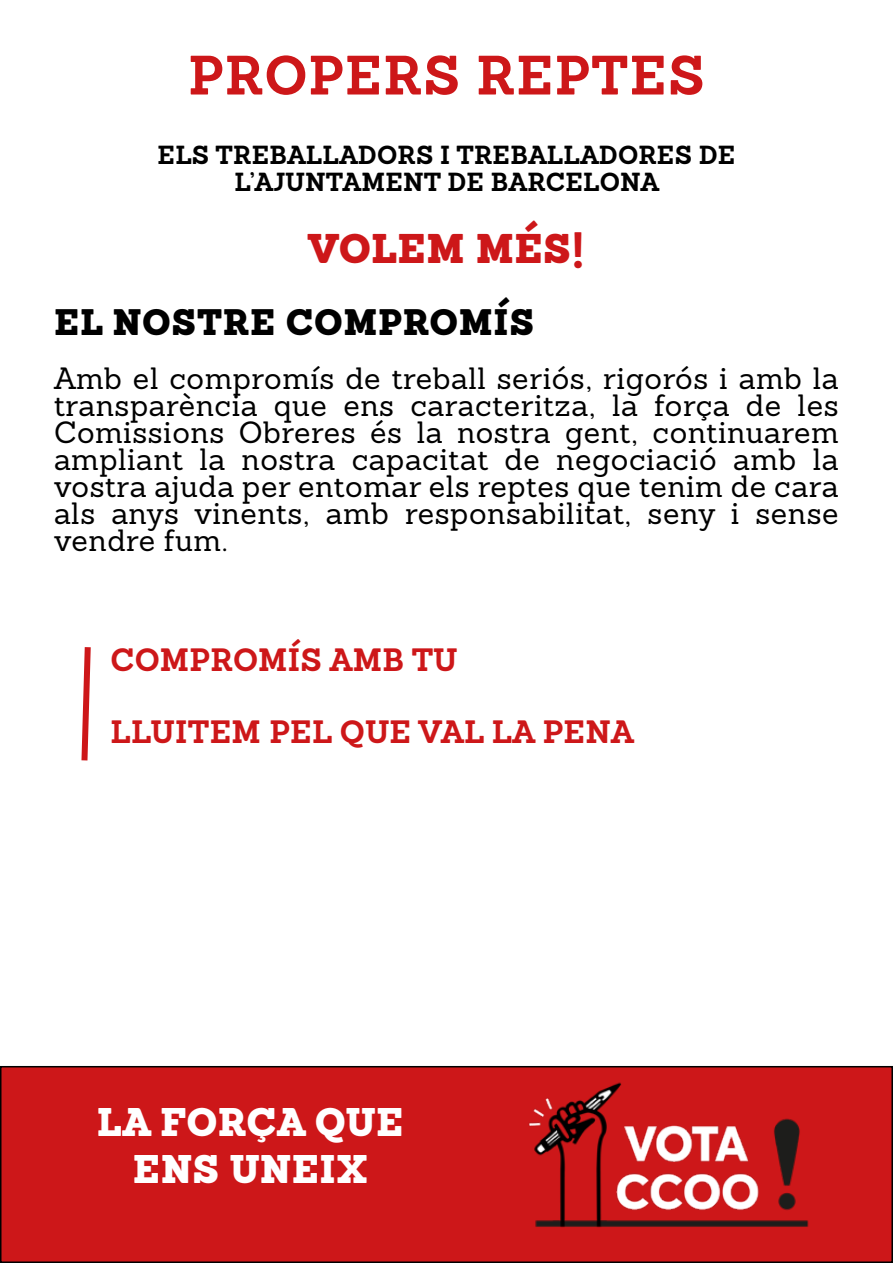
<style>
.page{position:relative;width:893px;height:1263px;background:#fff}
.page>*{position:absolute;margin:0;border:0;box-sizing:border-box;transform-origin:0 0}
.t1{font:700 54px "Sanchez";letter-spacing:.025em;color:#cd1719}
.t2{font:900 40.5px "Sanchez";letter-spacing:.01em;color:#cd1719}
.t3{font:900 39px/46.8px "Sanchez";letter-spacing:.01em;color:#fff;text-align:center}
.t4{font:900 36px "Sanchez";letter-spacing:.02em;color:#000}
.t5{font:700 31.5px "Sanchez";letter-spacing:.01em;color:#cd1719}
.t6{font:30px/27px "Sanchez";letter-spacing:.02em;color:#000;text-align:justify}
.t7{font:700 25.5px/27px "Sanchez";letter-spacing:.01em;color:#000;text-align:center}
</style>
<div class="page">
<div style="left:1px;top:1067px;width:891px;height:195px;background:#cd1719"></div>
<div style="left:0;top:1066px;width:893px;height:197px;border:2px solid #000"></div>
<svg style="left:81px;top:647px;width:10px;height:114px"></svg>
<svg style="left:0;top:1066px;width:1px;height:197px"></svg>
<img style="left:528px;top:1082px;width:281px;height:146px">
<h1 class="t1" style="left:188px;top:38px;width:518px">PROPERS REPTES</h1>
<p class="t7" style="left:158px;top:141px;width:579px">ELS TREBALLADORS I TREBALLADORES DE<br>L’AJUNTAMENT DE BARCELONA</p>
<h2 class="t2" style="left:308px;top:219px;width:278px">VOLEM MÉS!</h2>
<p class="t4" style="left:54px;top:296px;width:482px">EL NOSTRE COMPROMÍS</p>
<p class="t6" style="left:54px;top:364px;width:786px">Amb el compromís de treball seriós, rigorós i amb la transparència que ens caracteritza, la força de les Comissions Obreres és la nostra gent, continuarem ampliant la nostra capacitat de negociació amb la vostra ajuda per entomar els reptes que tenim de cara als anys vinents, amb responsabilitat, seny i sense vendre fum.</p>
<p class="t5" style="left:111px;top:638px;width:348px">COMPROMÍS AMB TU</p>
<p class="t5" style="left:111px;top:710px;width:525px">LLUITEM PEL QUE VAL LA PENA</p>
<h3 class="t3" style="left:97px;top:1099px;width:308px">LA FORÇA QUE<br>ENS UNEIX</h3>
</div>
